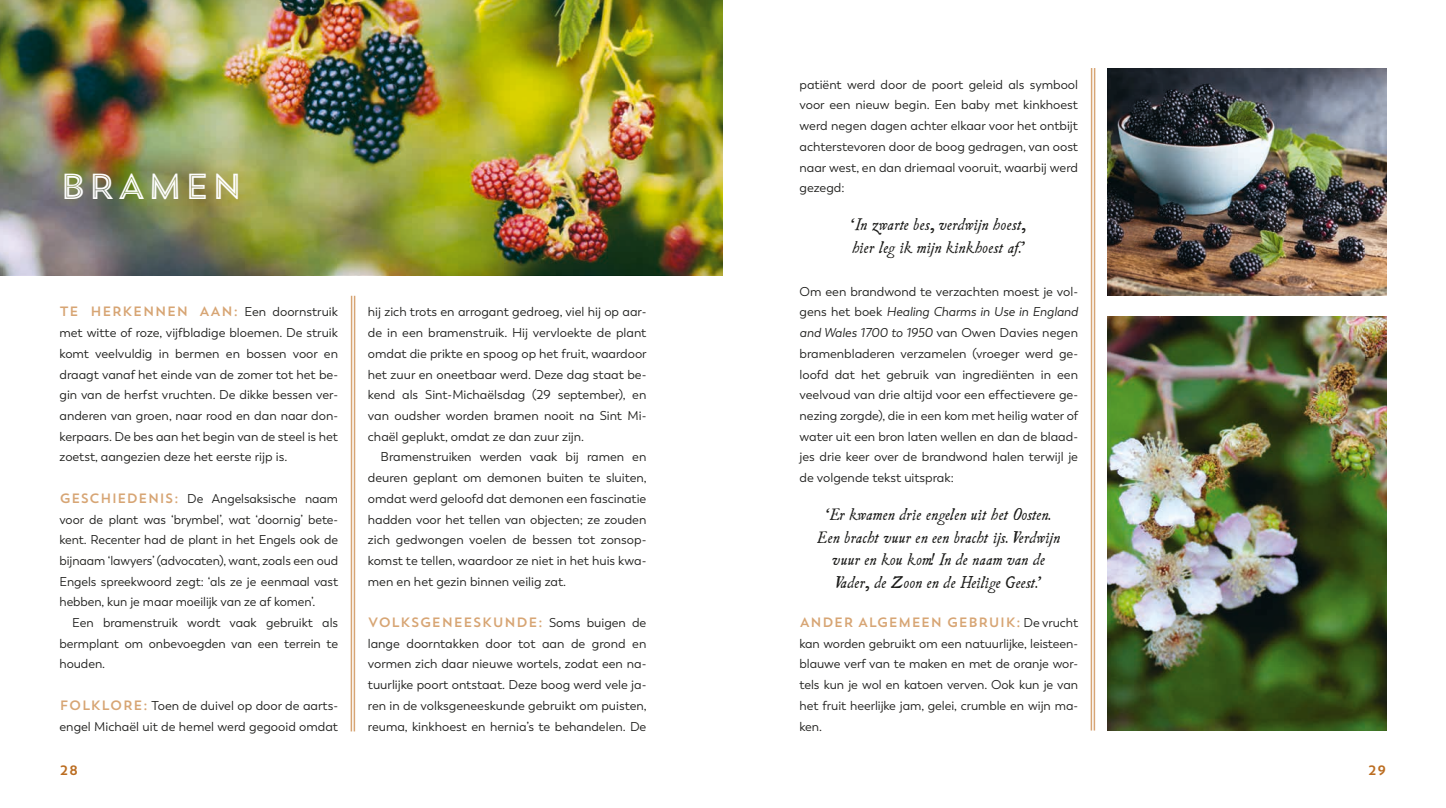
<style>
.page{position:relative;width:1446px;height:808px;background:#fff}
.page>*{position:absolute;margin:0;border:0;box-sizing:border-box;transform-origin:0 0}
.t1{font:36px "Trend Sans Five";letter-spacing:.03em;color:#fefefe}
.t2{font:italic 15px/22.5px "Ugly Qua";letter-spacing:.025em;color:#1d1d1b}
.t3{font:13.5px "Trend Sans One";color:#d7a574}
.t4{font:13.5px "Trend Sans One";color:#bb6d21}
.t5{font:12.75px/20.7px "Trenda";color:#1d1d1b;text-align:justify}
.s1{font-family:"Trenda";font-size:12.75px;color:#1d1d1b}
.s2{font-family:"Trend Sans One";font-size:13.5px;color:#d7a574}
.s3{font-style:italic}
</style>
<div class="page">
<img style="left:0;top:0;width:723px;height:275px">
<img style="left:1108px;top:68px;width:278px;height:227px">
<img style="left:1108px;top:316px;width:278px;height:415px">
<hr style="left:354px;top:296px;width:1px;height:435px;background:#d7a574">
<hr style="left:351px;top:296px;width:1px;height:435px;background:#d7a574">
<hr style="left:1093px;top:68px;width:2px;height:662px;background:#d7a574">
<hr style="left:1090px;top:68px;width:2px;height:662px;background:#d7a574">
<h1 class="t1" style="left:60px;top:163px;width:185px">BRAMEN</h1>
<p class="t3" style="left:60px;top:303px;width:280px">TE HERKENNEN AAN: <span class="s1">Een doornstruik</span></p>
<p class="t5" style="left:60px;top:323px;width:280px">met witte of roze, vijfbladige bloemen. De struik komt veelvuldig in bermen en bossen voor en draagt vanaf het einde van de zomer tot het be&shy;gin van de herfst vruchten. De dikke bessen ver&shy;anderen van groen, naar rood en dan naar don&shy;kerpaars. De bes aan het begin van de steel is het zoetst, aangezien deze het eerste rijp is.</p>
<p class="t5" style="left:60px;top:488px;width:280px"><span class="s2">GESCHIEDENIS:</span> De Angelsaksische naam voor de plant was ‘brymbel’, wat ‘doornig’ bete&shy;kent. Recenter had de plant in het Engels ook de bijnaam ‘lawyers’ (advocaten), want, zoals een oud Engels spreekwoord zegt: ‘als ze je eenmaal vast hebben, kun je maar moeilijk van ze af komen’.</p>
<p class="t5" style="left:60px;top:612px;width:280px;text-indent:13px">Een bramenstruik wordt vaak gebruikt als bermplant om onbevoegden van een terrein te houden.</p>
<p class="t5" style="left:60px;top:695px;width:280px"><span class="s2">FOLKLORE:</span> Toen de duivel op door de aarts&shy;engel Michaël uit de hemel werd gegooid omdat</p>
<p class="t5" style="left:368px;top:302px;width:280px">hij zich trots en arrogant gedroeg, viel hij op aar&shy;de in een bramenstruik. Hij vervloekte de plant omdat die prikte en spoog op het fruit, waardoor het zuur en oneetbaar werd. Deze dag staat be&shy;kend als Sint-Michaëlsdag (29 september), en van oudsher worden bramen nooit na Sint Mi&shy;chaël geplukt, omdat ze dan zuur zijn.</p>
<p class="t5" style="left:368px;top:447px;width:280px;text-indent:13px">Bramenstruiken werden vaak bij ramen en deuren geplant om demonen buiten te sluiten, omdat werd geloofd dat demonen een fascinatie hadden voor het tellen van objecten; ze zouden zich gedwongen voelen de bessen tot zonsop&shy;komst te tellen, waardoor ze niet in het huis kwa&shy;men en het gezin binnen veilig zat.</p>
<p class="t3" style="left:368px;top:614px;width:280px">VOLKSGENEESKUNDE: <span class="s1">Soms buigen de</span></p>
<p class="t5" style="left:368px;top:633px;width:280px">lange doorntakken door tot aan de grond en vormen zich daar nieuwe wortels, zodat een na&shy;tuurlijke poort ontstaat. Deze boog werd vele ja&shy;ren in de volksgeneeskunde gebruikt om puisten, reuma, kinkhoest en hernia’s te behandelen. De</p>
<p class="t5" style="left:799px;top:74px;width:280px">patiënt werd door de poort geleid als symbool voor een nieuw begin. Een baby met kinkhoest werd negen dagen achter elkaar voor het ontbijt achterstevoren door de boog gedragen, van oost naar west, en dan driemaal vooruit, waarbij werd gezegd:</p>
<p class="t2" style="left:851px;top:214px;width:176px">‘In zwarte bes, verdwijn hoest, hier leg ik mijn kinkhoest af.’</p>
<p class="t5" style="left:799px;top:281px;width:280px">Om een brandwond te verzachten moest je vol&shy;gens het boek <span class="s3">Healing Charms in Use in England and Wales 1700 to 1950</span> van Owen Davies negen bramenbladeren verzamelen (vroeger werd ge&shy;loofd dat het gebruik van ingrediënten in een veelvoud van drie altijd voor een effectievere ge&shy;nezing zorgde), die in een kom met heilig water of water uit een bron laten wellen en dan de blaad&shy;jes drie keer over de brandwond halen terwijl je de volgende tekst uitsprak:</p>
<p class="t2" style="left:817px;top:504px;width:244px;text-align:center">‘Er kwamen drie engelen uit het Oosten.<br>Een bracht vuur en een bracht ijs. Verdwijn vuur en kou kom! In de naam van de Vader, de Zoon en de Heilige Geest.’</p>
<p class="t3" style="left:799px;top:614px;width:280px">ANDER ALGEMEEN GEBRUIK: <span class="s1">De vrucht</span></p>
<p class="t5" style="left:799px;top:633px;width:280px">kan worden gebruikt om een natuurlijke, leisteen&shy;blauwe verf van te maken en met de oranje wor&shy;tels kun je wol en katoen verven. Ook kun je van het fruit heerlijke jam, gelei, crumble en wijn ma&shy;ken.</p>
<p class="t4" style="left:60px;top:761px;width:20px">28</p>
<p class="t4" style="left:1367px;top:761px;width:20px">29</p>
</div>
